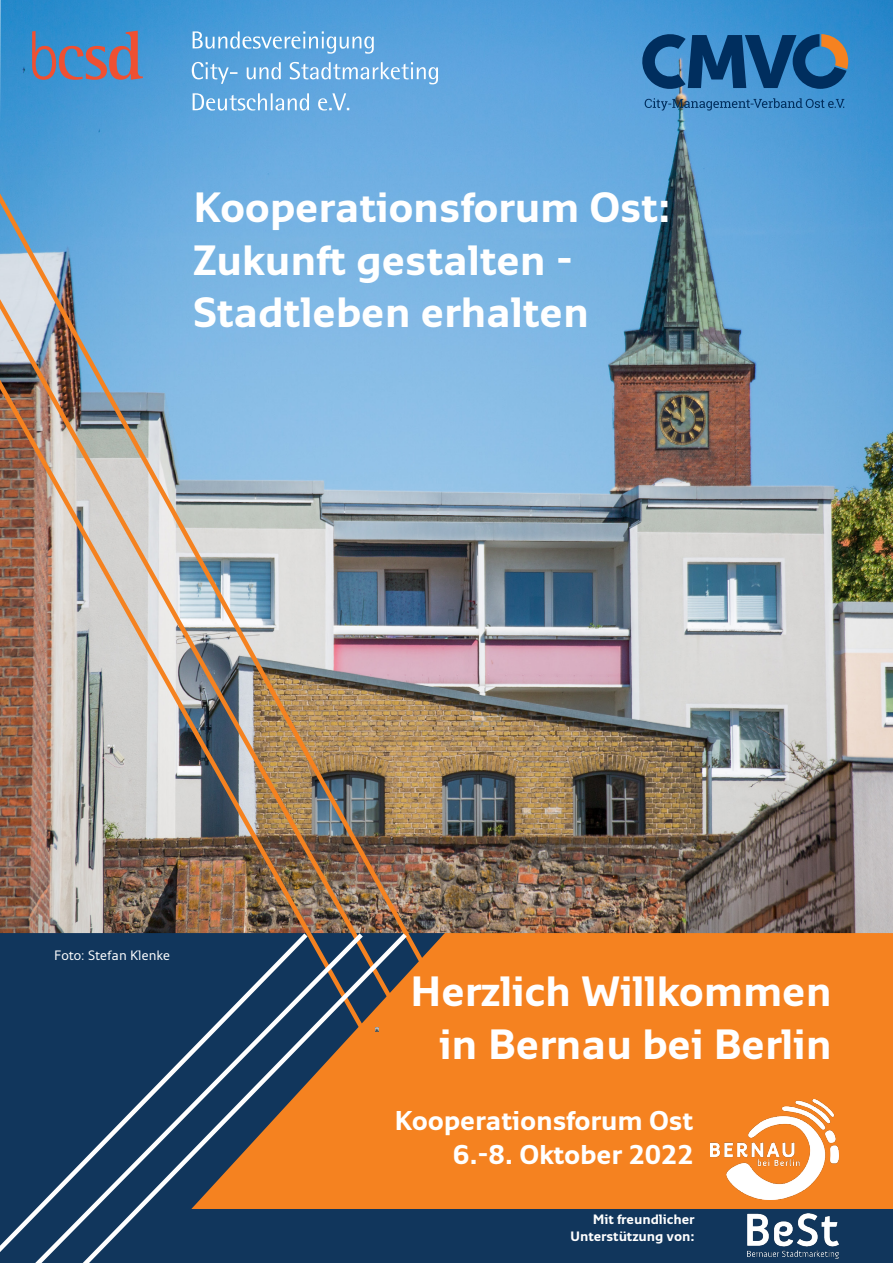
<style>
.page{position:relative;width:893px;height:1263px;background:#fff}
.page>*{position:absolute;margin:0;border:0;box-sizing:border-box;transform-origin:0 0}
.Überschrift_2{font:700 42px "Monitor";letter-spacing:-.01em;color:#fff}
.Überschrift_2-2{font:700 27px "Monitor";letter-spacing:-.01em;color:#fff}
.Überschrift_2-3{font:700 13.5px/16.5px "Monitor";letter-spacing:-.01em;color:#fff;text-align:right}
.t1{font:13.5px "Monitor";color:#fff}
</style>
<div class="page">
<div style="left:0;top:927px;width:893px;height:336px;background:#11365c"></div>
<div style="left:412px;top:933px;width:481px;height:276px;background:#f58220"></div>
<img style="left:0;top:0;width:893px;height:933px">
<img style="left:0;top:18px;width:434px;height:961px">
<svg style="left:368px;top:929px;width:44px;height:280px"></svg>
<svg style="left:312px;top:929px;width:56px;height:280px"></svg>
<svg style="left:0;top:929px;width:312px;height:334px"></svg>
<img style="left:711px;top:1099px;width:128px;height:100px">
<div style="left:446px;top:948px;width:385px;height:150px;background:#f58220"></div>
<svg style="left:645px;top:98px;width:199px;height:13px;background:#3e82b9"></svg>
<svg style="left:639px;top:31px;width:209px;height:60px;background:#2d6798"></svg>
<svg style="left:32px;top:31px;width:111px;height:49px;background:#707d9f"></svg>
<svg style="left:193px;top:93px;width:156px;height:18px;background:#84bae5"></svg>
<svg style="left:192px;top:62px;width:246px;height:22px;background:#7ab4e3"></svg>
<svg style="left:193px;top:31px;width:181px;height:23px;background:#74b2e1"></svg>
<img style="left:748px;top:1214px;width:91px;height:44px">
<p class="Überschrift_2" style="left:193px;top:182px;width:479px">Kooperationsforum Ost:</p>
<p class="Überschrift_2" style="left:193px;top:234px;width:382px">Zukunft gestalten -</p>
<p class="Überschrift_2" style="left:193px;top:287px;width:398px">Stadtleben erhalten</p>
<p class="t1" style="left:54px;top:947px;width:118px">Foto: Stefan Klenke</p>
<p class="Überschrift_2" style="left:410px;top:966px;width:423px">Herzlich Willkommen</p>
<p class="Überschrift_2" style="left:439px;top:1018px;width:394px">in Bernau bei Berlin</p>
<p class="Überschrift_2-2" style="left:394px;top:1104px;width:301px">Kooperationsforum Ost</p>
<p class="Überschrift_2-2" style="left:453px;top:1138px;width:242px">6.-8. Oktober 2022</p>
<p class="Überschrift_2-3" style="left:570px;top:1211px;width:126px">Mit freundlicher<br>Unterstützung von:</p>
</div>
